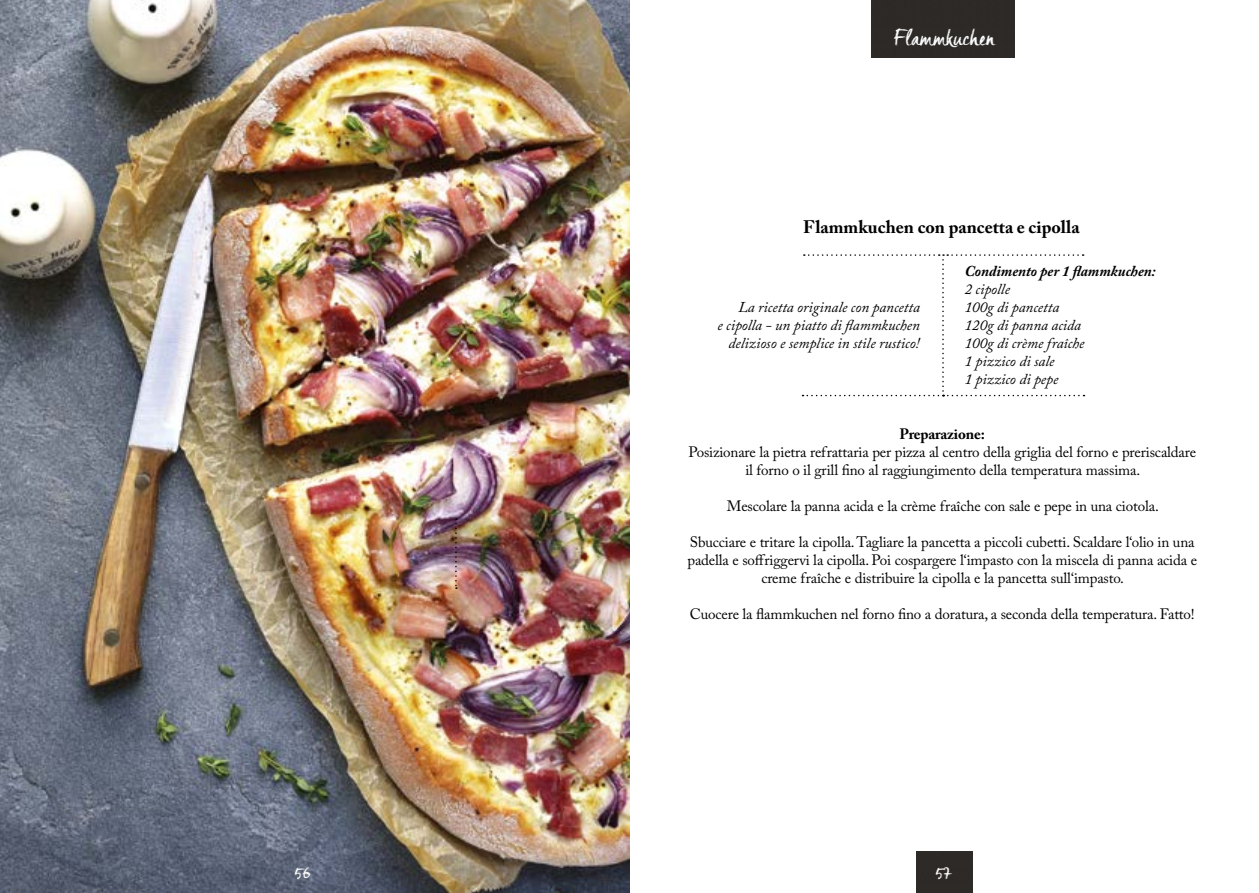
<style>
.page{position:relative;width:1259px;height:893px;background:#fff}
.page>*{position:absolute;margin:0;border:0;box-sizing:border-box;transform-origin:0 0}
.t1{font:19.5px "Creta";letter-spacing:.01em;color:#fff}
.t2{font:700 18px "Adobe Caslon Pro";color:#000}
.t3{font:15px/18px "Adobe Caslon Pro";letter-spacing:-.01em;color:#000;text-align:center}
.t4{font:italic 15px/18px "Adobe Caslon Pro";color:#000;text-align:right}
.t5{font:italic 700 15px "Adobe Caslon Pro";color:#000}
.t6{font:700 15px "Adobe Caslon Pro";letter-spacing:-.01em;color:#000}
.t7{font:15px "Creta";color:#fff}
</style>
<div class="page">
<div style="left:916px;top:851px;width:56px;height:42px;background:#2d2927"></div>
<img style="left:0;top:0;width:629px;height:893px">
<svg style="left:455px;top:518px;width:2px;height:71px"></svg>
<svg style="left:802px;top:254px;width:282px;height:142px"></svg>
<div style="left:871px;top:0;width:144px;height:58px;background:#2d2927"></div>
<h1 class="t1" style="left:894px;top:27px;width:101px">Flammkuchen</h1>
<p class="t2" style="left:803px;top:216px;width:278px">Flammkuchen con pancetta e cipolla</p>
<p class="t4" style="left:717px;top:298px;width:204px">La ricetta originale con pancetta<br>e cipolla - un piatto di flammkuchen delizioso e semplice in stile rustico!</p>
<p class="t5" style="left:964px;top:262px;width:192px">Condimento per 1 flammkuchen:</p>
<p class="t4" style="left:964px;top:280px;width:121px;text-align:left">2 cipolle<br>100g di pancetta<br>120g di panna acida<br>100g di crème fraîche<br>1 pizzico di sale<br>1 pizzico di pepe</p>
<p class="t6" style="left:899px;top:425px;width:87px">Preparazione:</p>
<p class="t3" style="left:688px;top:443px;width:509px">Posizionare la pietra refrattaria per pizza al centro della griglia del forno e preriscaldare il forno o il grill fino al raggiungimento della temperatura massima.</p>
<p class="t3" style="left:727px;top:497px;width:433px">Mescolare la panna acida e la crème fraîche con sale e pepe in una ciotola.</p>
<p class="t3" style="left:687px;top:533px;width:511px">Sbucciare e tritare la cipolla. Tagliare la pancetta a piccoli cubetti. Scaldare l‘olio in una padella e soffriggervi la cipolla. Poi cospargere l‘impasto con la miscela di panna acida e creme fraîche e distribuire la cipolla e la pancetta sull‘impasto.</p>
<p class="t3" style="left:690px;top:605px;width:506px">Cuocere la flammkuchen nel forno fino a doratura, a seconda della temperatura. Fatto!</p>
<p class="t7" style="left:295px;top:864px;width:17px">56</p>
<p class="t7" style="left:307px;top:864px;width:17px">56</p>
<p class="t7" style="left:935px;top:864px;width:19px">57</p>
</div>
